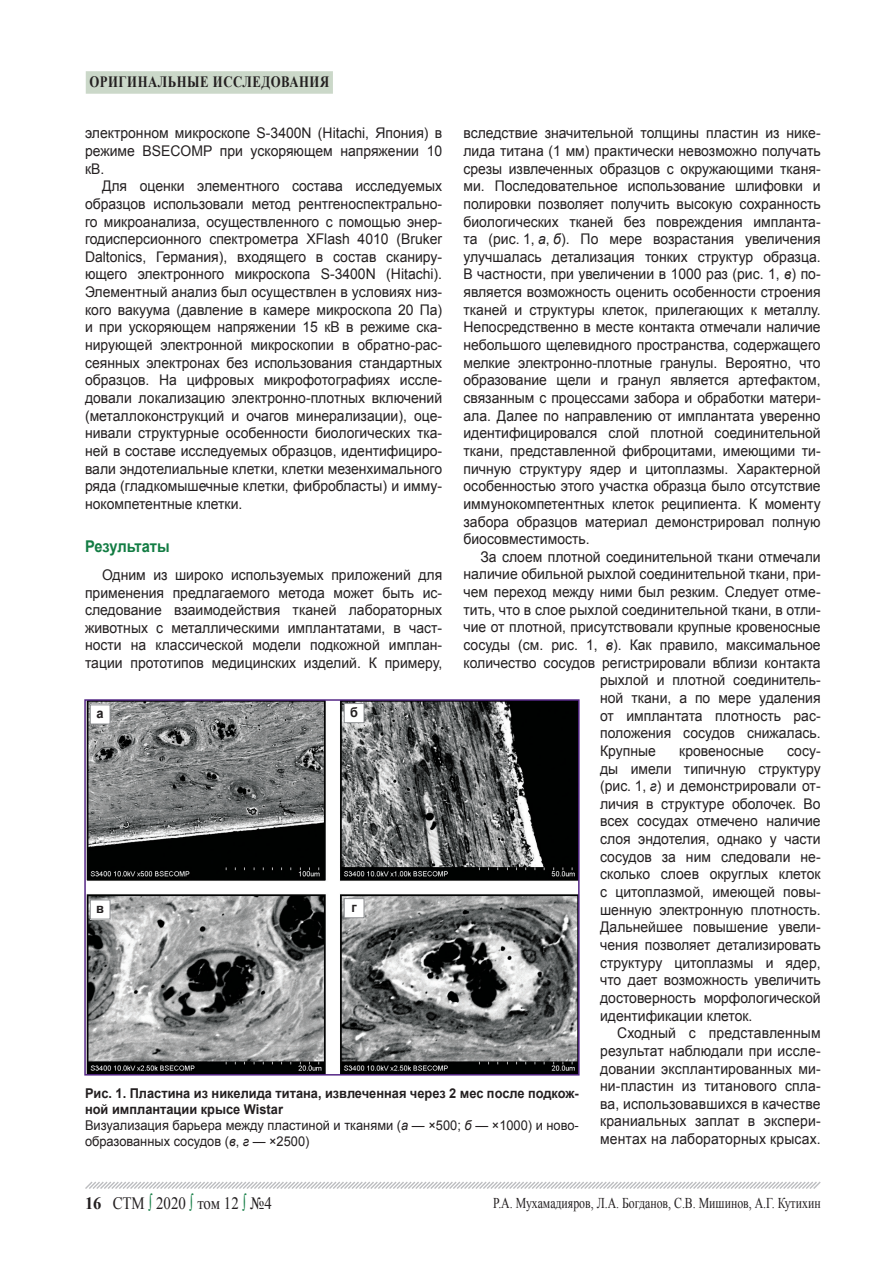
<style>
.page{position:relative;width:893px;height:1276px;background:#fff}
.page>*{position:absolute;margin:0;border:0;box-sizing:border-box;transform-origin:0 0}
.t1{font:17.4px "Times New Roman";color:#231f20;scale:.86 1}
.t2{font:700 16.2px "Arial";color:#127c43;scale:.9 1}
.t3{font:700 15.75px "Times New Roman";letter-spacing:.04em;color:#231f20;scale:.81 1}
.t4{font:15px "Times New Roman";color:#231f20;scale:.79 1}
.t5{font:14.7px/17.7px "Arial";color:#231f20;text-align:justify;scale:.95 1}
.t6{font:13.5px/16.2px "Arial";color:#231f20;scale:.95 1}
.t7{font:700 13.5px "Arial";color:#231f20;scale:.95 1}
.s1{font-style:italic}
.s2{font-weight:700}
.s3{color:#127c43}
</style>
<div class="page">
<svg style="left:85px;top:1181px;width:736px;height:8px"></svg>
<div style="left:86px;top:71px;width:247px;height:23px;background:#cbd8c9"></div>
<img style="left:87px;top:702px;width:490px;height:370px">
<div style="left:84px;top:699px;width:496px;height:376px;border:2px solid #542685"></div>
<div style="left:90px;top:705px;width:20px;height:19px;background:#fff"></div>
<div style="left:90px;top:704px;width:20px;height:20px;border:1px solid #8b8d90"></div>
<div style="left:344px;top:703px;width:20px;height:19px;background:#fff"></div>
<div style="left:344px;top:703px;width:20px;height:20px;border:1px solid #8b8d90"></div>
<div style="left:90px;top:900px;width:20px;height:19px;background:#fff"></div>
<div style="left:90px;top:899px;width:20px;height:20px;border:1px solid #8b8d90"></div>
<div style="left:344px;top:898px;width:20px;height:19px;background:#fff"></div>
<div style="left:344px;top:898px;width:20px;height:20px;border:1px solid #8b8d90"></div>
<p class="t3" style="left:89px;top:71px;width:297px">оригинальные исследования</p>
<p class="t5" style="left:85px;top:124px;width:377px">электронном микроскопе S-3400N (Hitachi, Япония) в режиме BSECOMP при ускоряющем напряжении 10 кВ.</p>
<p class="t5" style="left:85px;top:177px;width:377px;text-indent:17px">Для оценки элементного состава исследуемых образцов использовали метод рентгеноспектрально&shy;го микроанализа, осуществленного с помощью энер&shy;годисперсионного спектрометра XFlash 4010 (Bruker Daltonics, Германия), входящего в состав сканиру&shy;ющего электронного микроскопа S-3400N (Hitachi).<br>Элементный анализ был осуществлен в условиях низ&shy;кого вакуума (давление в камере микроскопа 20 Па) и при ускоряющем напряжении 15 кВ в режиме ска&shy;нирующей электронной микроскопии в обратно-рас&shy;сеянных электронах без использования стандартных образцов. На цифровых микрофотографиях иссле&shy;довали локализацию электронно-плотных включений (металлоконструкций и очагов минерализации), оце&shy;нивали структурные особенности биологических тка&shy;ней в составе исследуемых образцов, идентифициро&shy;вали эндотелиальные клетки, клетки мезенхимального ряда (гладкомышечные клетки, фибробласты) и имму&shy;нокомпетентные клетки.</p>
<p class="t2" style="left:85px;top:535px;width:96px">Результаты</p>
<p class="t5" style="left:85px;top:566px;width:377px;text-indent:17px">Одним из широко используемых приложений для применения предлагаемого метода может быть ис&shy;следование взаимодействия тканей лабораторных животных с металлическими имплантатами, в част&shy;ности на классической модели подкожной имплан&shy;тации прототипов медицинских изделий. К примеру,</p>
<p class="t5" style="left:463px;top:124px;width:377px">вследствие значительной толщины пластин из нике&shy;лида титана (1 мм) практически невозможно получать срезы извлеченных образцов с окружающими тканя&shy;ми. Последовательное использование шлифовки и полировки позволяет получить высокую сохранность биологических тканей без повреждения импланта&shy;та (рис. 1, <span class="s1">а</span>, <span class="s1">б</span>). По мере возрастания увеличения улучшалась детализация тонких структур образца.<br>В частности, при увеличении в 1000 раз (рис. 1, <span class="s1">в</span>) по&shy;является возможность оценить особенности строения тканей и структуры клеток, прилегающих к металлу.<br>Непосредственно в месте контакта отмечали наличие небольшого щелевидного пространства, содержащего мелкие электронно-плотные гранулы. Вероятно, что образование щели и гранул является артефактом, связанным с процессами забора и обработки матери&shy;ала. Далее по направлению от имплантата уверенно идентифицировался слой плотной соединительной ткани, представленной фиброцитами, имеющими ти&shy;пичную структуру ядер и цитоплазмы. Характерной особенностью этого участка образца было отсутствие иммунокомпетентных клеток реципиента. К моменту забора образцов материал демонстрировал полную биосовместимость.</p>
<p class="t5" style="left:480px;top:548px;width:360px">За слоем плотной соединительной ткани отмечали</p>
<p class="t5" style="left:463px;top:565px;width:377px">наличие обильной рыхлой соединительной ткани, при-</p>
<p class="t5" style="left:463px;top:583px;width:377px">чем переход между ними был резким. Следует отме-</p>
<p class="t5" style="left:463px;top:600px;width:377px">тить, что в слое рыхлой соединительной ткани, в отли-</p>
<p class="t5" style="left:463px;top:618px;width:377px">чие от плотной, присутствовали крупные кровеносные</p>
<p class="t5" style="left:463px;top:636px;width:377px">сосуды (см. рис. 1, <span class="s1">в</span>). Как правило, максимальное</p>
<p class="t5" style="left:463px;top:653px;width:377px">количество сосудов регистрировали вблизи контакта</p>
<p class="t5" style="left:600px;top:671px;width:234px">рыхлой и плотной соединитель-</p>
<p class="t5" style="left:600px;top:689px;width:234px">ной ткани, а по мере удаления</p>
<p class="t5" style="left:600px;top:706px;width:234px">от имплантата плотность рас-</p>
<p class="t5" style="left:600px;top:724px;width:234px">положения сосудов снижалась.</p>
<p class="t5" style="left:600px;top:742px;width:60px">Крупные</p>
<p class="t5" style="left:679px;top:742px;width:91px">кровеносные</p>
<p class="t7" style="left:97px;top:704px;width:9px">а</p>
<p class="t7" style="left:350px;top:702px;width:10px">б</p>
<p class="t5" style="left:600px;top:742px;width:234px;text-indent:187px">сосу&shy;ды имели типичную структуру (рис. 1, <span class="s1">г</span>) и демонстрировали от&shy;личия в структуре оболочек. Во всех сосудах отмечено наличие слоя эндотелия, однако у части сосудов за ним следовали не&shy;сколько слоев округлых клеток с цитоплазмой, имеющей повы&shy;шенную электронную плотность.<br>Дальнейшее повышение увели&shy;чения позволяет детализировать структуру цитоплазмы и ядер, что дает возможность увеличить достоверность морфологической идентификации клеток.</p>
<p class="t5" style="left:600px;top:1024px;width:234px;text-indent:17px">Сходный с представленным результат наблюдали при иссле&shy;довании эксплантированных ми&shy;ни-пластин из титанового спла&shy;ва, использовавшихся в качестве краниальных заплат в экспери&shy;ментах на лабораторных крысах.</p>
<p class="t7" style="left:96px;top:899px;width:10px">в</p>
<p class="t7" style="left:351px;top:897px;width:7px">г</p>
<p class="t6" style="left:85px;top:1084px;width:521px"><span class="s2">Рис. 1. Пластина из никелида титана, извлеченная через 2 мес после подкож&shy;ной имплантации крысе Wistar<br></span>Визуализация барьера между пластиной и тканями (<span class="s1">а</span> — ×500; <span class="s1">б</span> — ×1000) и ново&shy;образованных сосудов (<span class="s1">в</span>, <span class="s1">г</span> — ×2500)</p>
<p class="t1" style="left:85px;top:1191px;width:219px"><span class="s2">16</span> СТМ <span class="s3">∫</span> 2020 <span class="s3">∫</span> том 12 <span class="s3">∫</span> №4</p>
<p class="t4" style="left:493px;top:1192px;width:416px">Р.А. Мухамадияров, Л.А. Богданов, С.В. Мишинов, А.Г. Кутихин</p>
</div>
